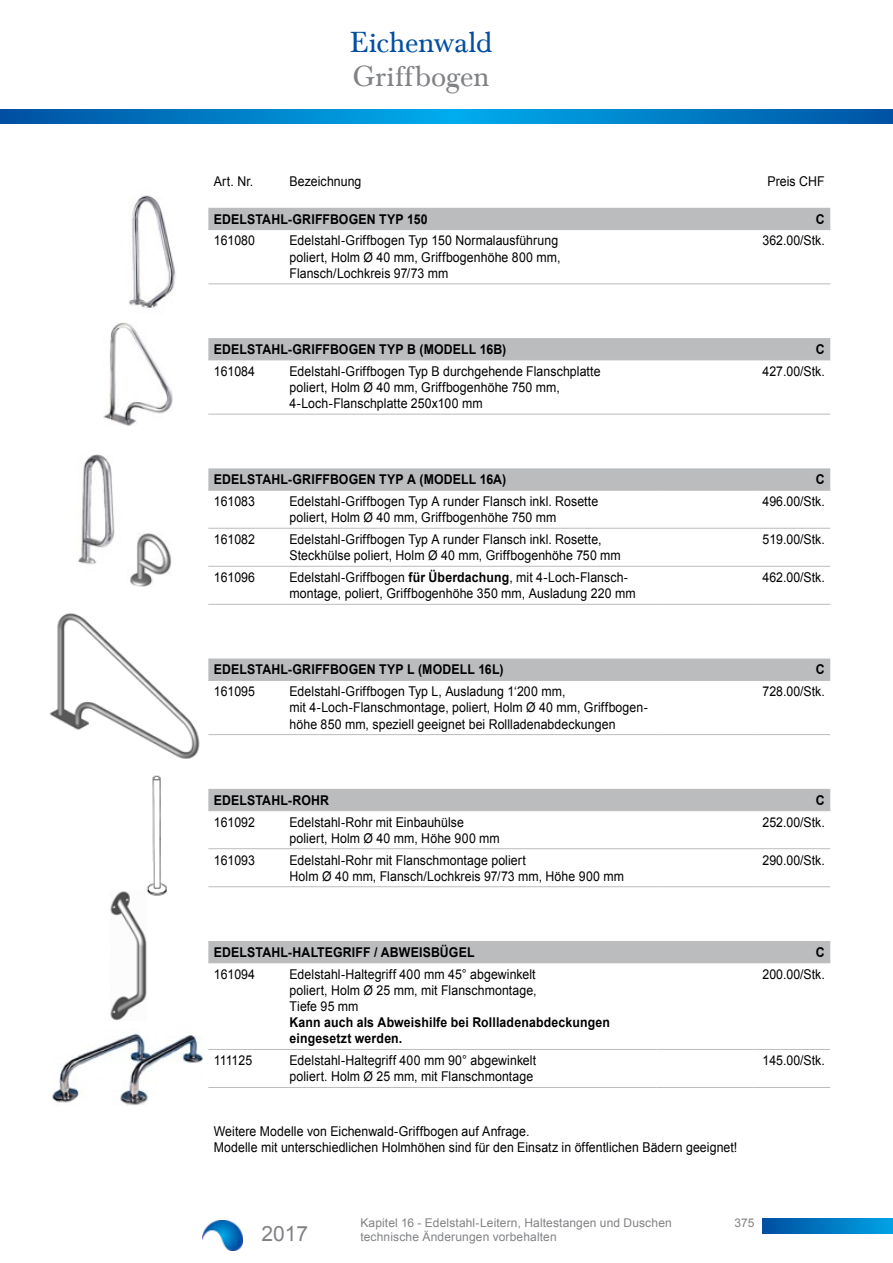
<style>
.page{position:relative;width:893px;height:1263px;background:#fff}
.page>*{position:absolute;margin:0;border:0;box-sizing:border-box;transform-origin:0 0}
.t1{font:30px "Baskerville Com";letter-spacing:-.015em;color:#034ea2}
.t2{font:30px "Baskerville Com";color:#808285}
.t3{font:21px "Arial";color:#808285}
.t4{font:13.5px/16.2px "Arial";letter-spacing:.005em;color:#000;scale:.91 1}
.t5{font:700 13.5px/16.2px "Arial";letter-spacing:.01em;color:#000;scale:.91 1}
.t6{font:12px/14.4px "Arial";letter-spacing:.01em;color:#808285}
.s1{font-weight:700}
</style>
<div class="page">
<img style="left:129px;top:195px;width:47px;height:113px">
<img style="left:104px;top:323px;width:69px;height:102px">
<img style="left:52px;top:1033px;width:151px;height:72px">
<img style="left:130px;top:532px;width:42px;height:55px">
<img style="left:110px;top:891px;width:36px;height:129px">
<img style="left:78px;top:454px;width:37px;height:111px">
<img style="left:145px;top:775px;width:22px;height:122px">
<img style="left:49px;top:613px;width:151px;height:146px">
<svg style="left:208px;top:208px;width:622px;height:754px"></svg>
<hr style="left:284px;top:229px;width:372px;height:1px;background:#babcbe">
<hr style="left:284px;top:283px;width:372px;height:1px;background:#babcbe">
<hr style="left:284px;top:359px;width:372px;height:1px;background:#babcbe">
<hr style="left:284px;top:414px;width:372px;height:1px;background:#babcbe">
<hr style="left:284px;top:490px;width:372px;height:1px;background:#babcbe">
<hr style="left:284px;top:528px;width:372px;height:1px;background:#babcbe">
<hr style="left:284px;top:566px;width:372px;height:1px;background:#babcbe">
<hr style="left:284px;top:604px;width:372px;height:1px;background:#babcbe">
<hr style="left:284px;top:680px;width:372px;height:1px;background:#babcbe">
<hr style="left:284px;top:734px;width:372px;height:1px;background:#babcbe">
<hr style="left:284px;top:810px;width:372px;height:1px;background:#babcbe">
<hr style="left:284px;top:848px;width:372px;height:1px;background:#babcbe">
<hr style="left:284px;top:962px;width:372px;height:1px;background:#babcbe">
<hr style="left:208px;top:229px;width:76px;height:1px;background:#babcbe">
<hr style="left:656px;top:229px;width:97px;height:1px;background:#babcbe">
<hr style="left:753px;top:229px;width:77px;height:1px;background:#babcbe">
<hr style="left:208px;top:359px;width:76px;height:1px;background:#babcbe">
<hr style="left:656px;top:359px;width:97px;height:1px;background:#babcbe">
<hr style="left:753px;top:359px;width:77px;height:1px;background:#babcbe">
<hr style="left:208px;top:414px;width:76px;height:1px;background:#babcbe">
<hr style="left:656px;top:414px;width:97px;height:1px;background:#babcbe">
<hr style="left:753px;top:414px;width:77px;height:1px;background:#babcbe">
<hr style="left:208px;top:490px;width:76px;height:1px;background:#babcbe">
<hr style="left:656px;top:490px;width:97px;height:1px;background:#babcbe">
<hr style="left:753px;top:490px;width:77px;height:1px;background:#babcbe">
<hr style="left:208px;top:528px;width:76px;height:1px;background:#babcbe">
<hr style="left:656px;top:528px;width:97px;height:1px;background:#babcbe">
<hr style="left:753px;top:528px;width:77px;height:1px;background:#babcbe">
<hr style="left:208px;top:566px;width:76px;height:1px;background:#babcbe">
<hr style="left:656px;top:566px;width:97px;height:1px;background:#babcbe">
<hr style="left:753px;top:566px;width:77px;height:1px;background:#babcbe">
<hr style="left:208px;top:604px;width:76px;height:1px;background:#babcbe">
<hr style="left:656px;top:604px;width:97px;height:1px;background:#babcbe">
<hr style="left:753px;top:604px;width:77px;height:1px;background:#babcbe">
<hr style="left:208px;top:680px;width:76px;height:1px;background:#babcbe">
<hr style="left:656px;top:680px;width:97px;height:1px;background:#babcbe">
<hr style="left:753px;top:680px;width:77px;height:1px;background:#babcbe">
<hr style="left:208px;top:810px;width:76px;height:1px;background:#babcbe">
<hr style="left:656px;top:810px;width:97px;height:1px;background:#babcbe">
<hr style="left:753px;top:810px;width:77px;height:1px;background:#babcbe">
<hr style="left:208px;top:962px;width:76px;height:1px;background:#babcbe">
<hr style="left:656px;top:962px;width:97px;height:1px;background:#babcbe">
<hr style="left:753px;top:962px;width:77px;height:1px;background:#babcbe">
<hr style="left:208px;top:283px;width:76px;height:1px;background:#babcbe">
<hr style="left:656px;top:283px;width:97px;height:1px;background:#babcbe">
<hr style="left:753px;top:283px;width:77px;height:1px;background:#babcbe">
<hr style="left:208px;top:734px;width:76px;height:1px;background:#babcbe">
<hr style="left:656px;top:734px;width:97px;height:1px;background:#babcbe">
<hr style="left:753px;top:734px;width:77px;height:1px;background:#babcbe">
<hr style="left:208px;top:848px;width:76px;height:1px;background:#babcbe">
<hr style="left:656px;top:848px;width:97px;height:1px;background:#babcbe">
<hr style="left:753px;top:848px;width:77px;height:1px;background:#babcbe">
<hr style="left:208px;top:886px;width:76px;height:1px;background:#babcbe">
<hr style="left:284px;top:886px;width:372px;height:1px;background:#babcbe">
<hr style="left:656px;top:886px;width:97px;height:1px;background:#babcbe">
<hr style="left:753px;top:886px;width:77px;height:1px;background:#babcbe">
<hr style="left:208px;top:1049px;width:76px;height:1px;background:#babcbe">
<hr style="left:284px;top:1049px;width:372px;height:1px;background:#babcbe">
<hr style="left:656px;top:1049px;width:97px;height:1px;background:#babcbe">
<hr style="left:753px;top:1049px;width:77px;height:1px;background:#babcbe">
<hr style="left:208px;top:1087px;width:76px;height:1px;background:#babcbe">
<hr style="left:284px;top:1087px;width:372px;height:1px;background:#babcbe">
<hr style="left:656px;top:1087px;width:97px;height:1px;background:#babcbe">
<hr style="left:753px;top:1087px;width:77px;height:1px;background:#babcbe">
<svg style="left:762px;top:1218px;width:131px;height:15px"></svg>
<svg style="left:0;top:110px;width:893px;height:13px"></svg>
<img style="left:202px;top:1220px;width:40px;height:30px">
<h1 class="t1" style="left:350px;top:25px;width:144px">Eichenwald</h1>
<h1 class="t2" style="left:353px;top:59px;width:138px">Griffbogen</h1>
<p class="t4" style="left:214px;top:173px;width:45px">Art. Nr.</p>
<p class="t4" style="left:290px;top:173px;width:81px">Bezeichnung</p>
<p class="t4" style="left:767px;top:173px;width:65px">Preis CHF</p>
<p class="t5" style="left:214px;top:211px;width:236px">EDELSTAHL-GRIFFBOGEN TYP 150</p>
<p class="t5" style="left:816px;top:211px;width:11px">C</p>
<p class="t4" style="left:214px;top:233px;width:47px">161080</p>
<p class="t4" style="left:290px;top:233px;width:299px">Edelstahl-Griffbogen Typ 150 Normalausführung poliert, Holm Ø 40 mm, Griffbogenhöhe 800 mm,<br>Flansch/Lochkreis 97/73 mm</p>
<p class="t4" style="left:762px;top:233px;width:70px">362.00/Stk.</p>
<p class="t5" style="left:214px;top:341px;width:323px">EDELSTAHL-GRIFFBOGEN TYP B (MODELL 16B)</p>
<p class="t5" style="left:816px;top:341px;width:11px">C</p>
<p class="t4" style="left:214px;top:363px;width:47px">161084</p>
<p class="t4" style="left:290px;top:363px;width:343px">Edelstahl-Griffbogen Typ B durchgehende Flanschplatte poliert, Holm Ø 40 mm, Griffbogenhöhe 750 mm,<br>4-Loch-Flanschplatte 250x100 mm</p>
<p class="t4" style="left:762px;top:363px;width:70px">427.00/Stk.</p>
<p class="t5" style="left:214px;top:472px;width:323px">EDELSTAHL-GRIFFBOGEN TYP A (MODELL 16A)</p>
<p class="t5" style="left:816px;top:472px;width:11px">C</p>
<p class="t4" style="left:214px;top:493px;width:47px">161083</p>
<p class="t4" style="left:290px;top:493px;width:341px">Edelstahl-Griffbogen Typ A runder Flansch inkl. Rosette poliert, Holm Ø 40 mm, Griffbogenhöhe 750 mm</p>
<p class="t4" style="left:762px;top:493px;width:70px">496.00/Stk.</p>
<p class="t4" style="left:214px;top:531px;width:47px">161082</p>
<p class="t4" style="left:290px;top:531px;width:366px">Edelstahl-Griffbogen Typ A runder Flansch inkl. Rosette,<br>Steckhülse poliert, Holm Ø 40 mm, Griffbogenhöhe 750 mm</p>
<p class="t4" style="left:762px;top:531px;width:70px">519.00/Stk.</p>
<p class="t4" style="left:214px;top:569px;width:47px">161096</p>
<p class="t4" style="left:290px;top:569px;width:382px">Edelstahl-Griffbogen <span class="s1">für Überdachung</span>, mit 4-Loch-Flansch&shy;montage, poliert, Griffbogenhöhe 350 mm, Ausladung 220 mm</p>
<p class="t4" style="left:762px;top:569px;width:70px">462.00/Stk.</p>
<p class="t5" style="left:214px;top:662px;width:320px">EDELSTAHL-GRIFFBOGEN TYP L (MODELL 16L)</p>
<p class="t5" style="left:816px;top:662px;width:11px">C</p>
<p class="t4" style="left:214px;top:683px;width:47px">161095</p>
<p class="t4" style="left:290px;top:683px;width:395px">Edelstahl-Griffbogen Typ L, Ausladung 1‘200 mm,<br>mit 4-Loch-Flanschmontage, poliert, Holm Ø 40 mm, Griffbogen&shy;höhe 850 mm, speziell geeignet bei Rollladenabdeckungen</p>
<p class="t4" style="left:762px;top:683px;width:70px">728.00/Stk.</p>
<p class="t5" style="left:214px;top:792px;width:128px">EDELSTAHL-ROHR</p>
<p class="t5" style="left:816px;top:792px;width:11px">C</p>
<p class="t4" style="left:214px;top:814px;width:47px">161092</p>
<p class="t4" style="left:290px;top:814px;width:233px">Edelstahl-Rohr mit Einbauhülse poliert, Holm Ø 40 mm, Höhe 900 mm</p>
<p class="t4" style="left:762px;top:814px;width:70px">252.00/Stk.</p>
<p class="t4" style="left:214px;top:852px;width:47px">161093</p>
<p class="t4" style="left:290px;top:852px;width:369px">Edelstahl-Rohr mit Flanschmontage poliert<br>Holm Ø 40 mm, Flansch/Lochkreis 97/73 mm, Höhe 900 mm</p>
<p class="t4" style="left:762px;top:852px;width:70px">290.00/Stk.</p>
<p class="t5" style="left:214px;top:944px;width:288px">EDELSTAHL-HALTEGRIFF / ABWEISBÜGEL</p>
<p class="t5" style="left:816px;top:944px;width:11px">C</p>
<p class="t4" style="left:214px;top:966px;width:47px">161094</p>
<p class="t4" style="left:290px;top:966px;width:273px;text-align:justify">Edelstahl-Haltegriff 400 mm 45° abgewinkelt poliert, Holm Ø 25 mm, mit Flanschmontage, Tiefe 95 mm</p>
<p class="t5" style="left:290px;top:1015px;width:354px">Kann auch als Abweishilfe bei Rollladenabdeckungen eingesetzt werden.</p>
<p class="t4" style="left:762px;top:966px;width:70px">200.00/Stk.</p>
<p class="t4" style="left:214px;top:1052px;width:44px">111125</p>
<p class="t4" style="left:290px;top:1052px;width:272px">Edelstahl-Haltegriff 400 mm 90° abgewinkelt poliert. Holm Ø 25 mm, mit Flanschmontage</p>
<p class="t4" style="left:762px;top:1052px;width:70px">145.00/Stk.</p>
<p class="t4" style="left:214px;top:1123px;width:577px">Weitere Modelle von Eichenwald-Griffbogen auf Anfrage.<br>Modelle mit unterschiedlichen Holmhöhen sind für den Einsatz in öffentlichen Bädern geeignet!</p>
<h2 class="t3" style="left:261px;top:1220px;width:48px">2017</h2>
<p class="t6" style="left:360px;top:1216px;width:313px">Kapitel 16 - Edelstahl-Leitern, Haltestangen und Duschen technische Änderungen vorbehalten</p>
<p class="t6" style="left:734px;top:1216px;width:21px">375</p>
</div>
